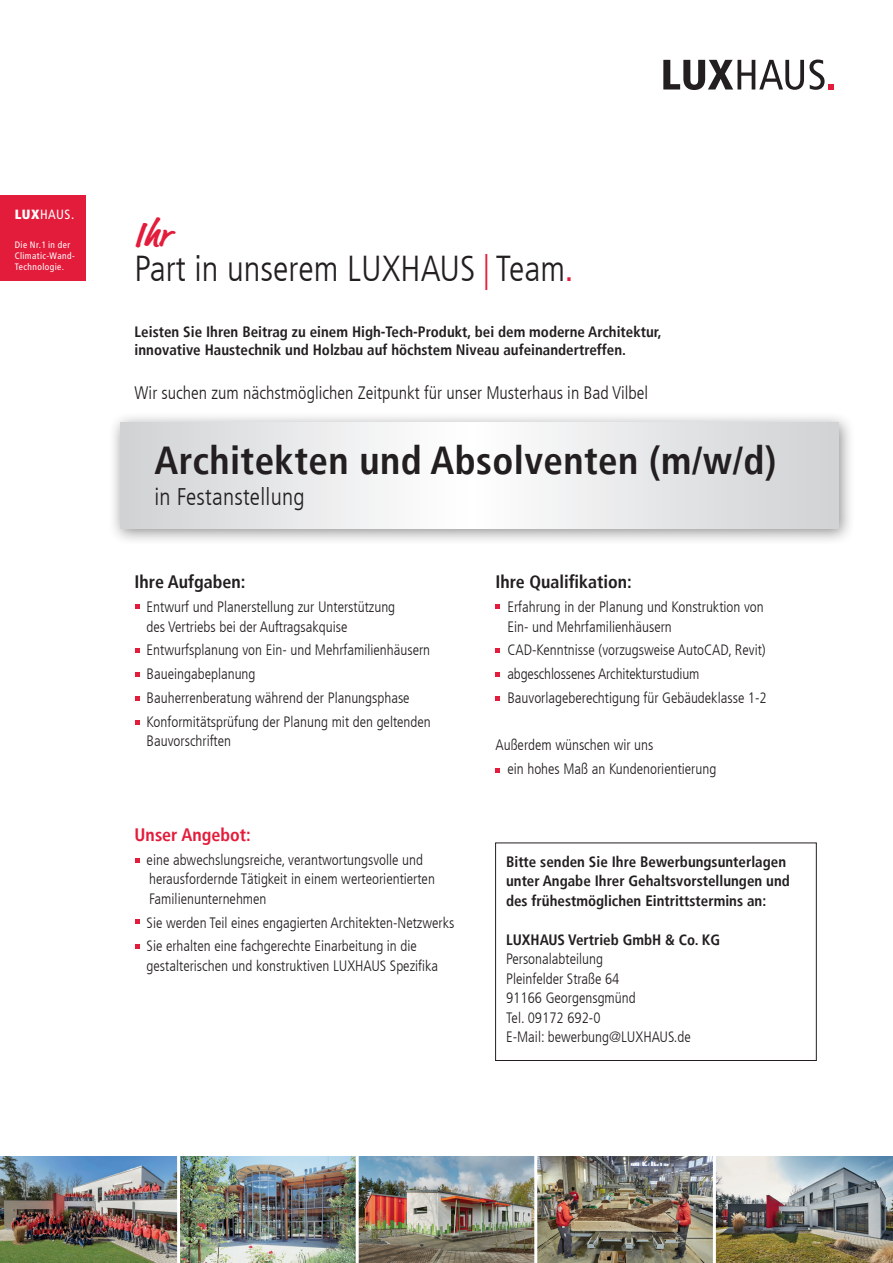
<style>
.page{position:relative;width:893px;height:1263px;background:#fff}
.page>*{position:absolute;margin:0;border:0;box-sizing:border-box;transform-origin:0 0}
.t1{font:700 condensed 39px "Frutiger LT";letter-spacing:.01em;color:#231f20}
.t2{font:300 condensed 36px "Frutiger LT";color:#231f20}
.t3{font:700 36px "Market Offc";color:#e41c3b}
.t4{font:300 condensed 24px "Frutiger LT";letter-spacing:.01em;color:#231f20}
.t5{font:300 condensed 18px "Frutiger LT";color:#231f20}
.t6{font:700 condensed 18px "Frutiger LT";color:#231f20}
.t7{font:700 condensed 18px "Frutiger LT";color:#e41c3b}
.t8{font:300 condensed 15px/19.5px "Frutiger LT";color:#231f20}
.t9{font:700 condensed 15px/19.5px "Frutiger LT";color:#231f20}
.t10{font:condensed 13.35px "Frutiger LT";color:#fff}
.t11{font:condensed 9.3px/11.2px "Frutiger LT";letter-spacing:.045em;color:#fff}
.s1{font-family:"Frutiger LT Com";font-weight:900}
.s2{color:#e41c3b}
.s3{font-weight:400;font-size:33px;color:#e41c3b}
</style>
<div class="page">
<div style="left:108px;top:412px;width:747px;height:134px;background:#231f20;opacity:.5"></div>
<svg style="left:120px;top:422px;width:719px;height:106px"></svg>
<div style="left:0;top:196px;width:85px;height:85px;background:#e41c3b"></div>
<svg style="left:663px;top:60px;width:170px;height:30px"></svg>
<div style="left:495px;top:843px;width:321px;height:218px;border:1px solid #231f20"></div>
<img style="left:0;top:1157px;width:893px;height:106px">
<hr style="left:177px;top:1150px;width:3px;height:113px;background:#fff">
<hr style="left:356px;top:1150px;width:3px;height:113px;background:#fff">
<hr style="left:534px;top:1150px;width:3px;height:113px;background:#fff">
<hr style="left:713px;top:1150px;width:3px;height:113px;background:#fff">
<svg style="left:135px;top:605px;width:4px;height:4px"></svg>
<svg style="left:136px;top:648px;width:4px;height:5px"></svg>
<svg style="left:135px;top:672px;width:4px;height:4px"></svg>
<svg style="left:135px;top:696px;width:4px;height:4px"></svg>
<svg style="left:496px;top:605px;width:4px;height:4px"></svg>
<svg style="left:496px;top:648px;width:4px;height:5px"></svg>
<svg style="left:496px;top:768px;width:4px;height:5px"></svg>
<svg style="left:496px;top:696px;width:4px;height:4px"></svg>
<svg style="left:135px;top:720px;width:4px;height:4px"></svg>
<svg style="left:496px;top:673px;width:4px;height:4px"></svg>
<svg style="left:135px;top:859px;width:4px;height:4px"></svg>
<svg style="left:135px;top:920px;width:4px;height:4px"></svg>
<svg style="left:135px;top:944px;width:4px;height:4px"></svg>
<p class="t10" style="left:15px;top:207px;width:61px"><span class="s1">LUX</span>HAUS.</p>
<p class="t11" style="left:15px;top:239px;width:62px">Die Nr. 1 in der<br>Climatic-Wand-<br>Technologie.</p>
<h2 class="t3" style="left:135px;top:213px;width:37px">Ihr</h2>
<h2 class="t2" style="left:135px;top:248px;width:440px">Part in unserem LUXHAUS <span class="s2">|</span> Team<span class="s3">.</span></h2>
<p class="t9" style="left:135px;top:322px;width:528px;line-height:18px">Leisten Sie Ihren Beitrag zu einem High-Tech-Produkt, bei dem moderne Architektur, innovative Haustechnik und Holzbau auf höchstem Niveau aufeinandertreffen.</p>
<p class="t5" style="left:135px;top:383px;width:515px">Wir suchen zum nächstmöglichen Zeitpunkt für unser Musterhaus in Bad Vilbel</p>
<h1 class="t1" style="left:154px;top:437px;width:623px">Architekten und Absolventen (m/w/d)</h1>
<h3 class="t4" style="left:154px;top:483px;width:152px">in Festanstellung</h3>
<p class="t6" style="left:135px;top:571px;width:112px">Ihre Aufgaben:</p>
<p class="t8" style="left:147px;top:597px;width:250px">Entwurf und Planerstellung zur Unterstützung des Vertriebs bei der Auftragsakquise</p>
<p class="t8" style="left:147px;top:638px;width:286px;line-height:23.7px">Entwurfsplanung von Ein- und Mehrfamilienhäusern Baueingabeplanung<br>Bauherrenberatung während der Planungsphase Konformitätsprüfung der Planung mit den geltenden</p>
<p class="t8" style="left:147px;top:731px;width:86px">Bauvorschriften</p>
<p class="t7" style="left:135px;top:824px;width:118px">Unser Angebot:</p>
<p class="t8" style="left:147px;top:850px;width:290px">eine abwechslungsreiche, verantwortungsvolle und herausfordernde Tätigkeit in einem werteorientierten<br>Familienunternehmen</p>
<p class="t8" style="left:147px;top:911px;width:309px;line-height:23.7px">Sie werden Teil eines engagierten Architekten-Netzwerks<br>Sie erhalten eine fachgerechte Einarbeitung in die</p>
<p class="t8" style="left:147px;top:956px;width:293px">gestalterischen und konstruktiven LUXHAUS Spezifika</p>
<p class="t6" style="left:495px;top:571px;width:138px">Ihre Qualifikation:</p>
<p class="t8" style="left:507px;top:597px;width:258px">Erfahrung in der Planung und Konstruktion von<br>Ein- und Mehrfamilienhäusern</p>
<p class="t8" style="left:507px;top:638px;width:261px;line-height:23.7px">CAD-Kenntnisse (vorzugsweise AutoCAD, Revit) abgeschlossenes Architekturstudium<br>Bauvorlageberechtigung für Gebäudeklasse 1-2</p>
<p class="t8" style="left:507px;top:733px;width:210px;line-height:23.7px;text-indent:-12px">Außerdem wünschen wir uns<br>ein hohes Maß an Kundenorientierung</p>
<p class="t9" style="left:506px;top:852px;width:285px">Bitte senden Sie Ihre Bewerbungsunterlagen unter Angabe Ihrer Gehaltsvorstellungen und des frühestmöglichen Eintrittstermins an:</p>
<p class="t9" style="left:506px;top:930px;width:216px">LUXHAUS Vertrieb GmbH &amp; Co. KG</p>
<p class="t8" style="left:506px;top:949px;width:186px">Personalabteilung<br>Pleinfelder Straße 64<br>91166 Georgensgmünd<br>Tel. 09172 692-0<br>E-Mail: bewerbung@LUXHAUS.de</p>
</div>
